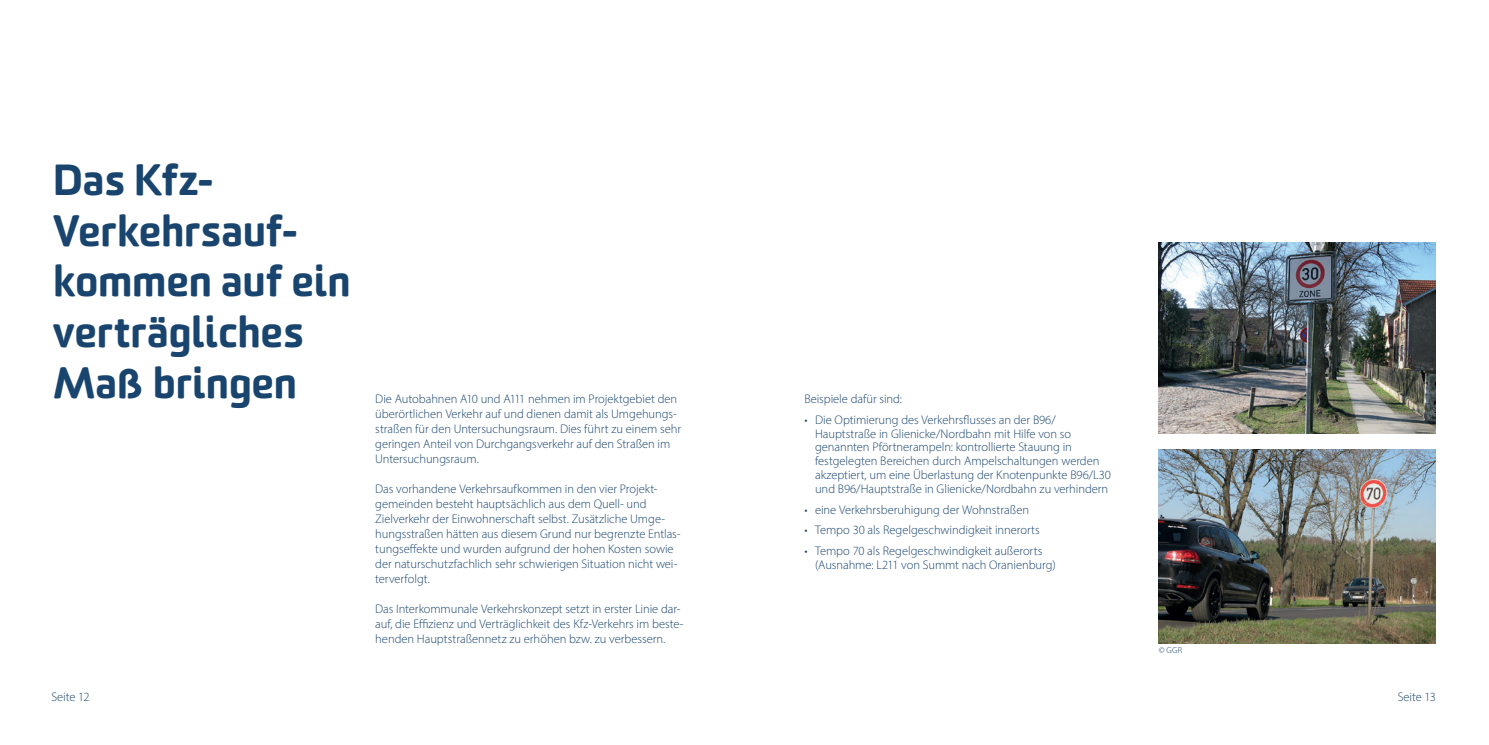
<style>
.page{position:relative;width:1489px;height:745px;background:#fff}
.page>*{position:absolute;margin:0;border:0;box-sizing:border-box;transform-origin:0 0}
.t1{font:900 42.25px/50.8px "Sommet Rounded";letter-spacing:-.005em;color:#19446e}
.t2{font:300 12.5px/15px "Myriad Pro";letter-spacing:-.005em;color:#19446e}
.t3{font:300 8.75px "Myriad Pro";color:#19446e}
</style>
<div class="page">
<img style="left:1158px;top:449px;width:277px;height:194px">
<img style="left:1158px;top:243px;width:277px;height:190px">
<h1 class="t1" style="left:53px;top:153px;width:299px">Das Kfz-<br>Verkehrsauf&shy;kommen auf ein verträgliches<br>Maß bringen</h1>
<p class="t2" style="left:375px;top:391px;width:307px">Die Autobahnen A10 und A111 nehmen im Projektgebiet den überörtlichen Verkehr auf und dienen damit als Umgehungs&shy;straßen für den Untersuchungsraum. Dies führt zu einem sehr geringen Anteil von Durchgangsverkehr auf den Straßen im Untersuchungsraum.</p>
<p class="t2" style="left:375px;top:481px;width:307px">Das vorhandene Verkehrsaufkommen in den vier Projekt&shy;gemeinden besteht hauptsächlich aus dem Quell- und Zielverkehr der Einwohnerschaft selbst. Zusätzliche Umge&shy;hungsstraßen hätten aus diesem Grund nur begrenzte Entlas&shy;tungseffekte und wurden aufgrund der hohen Kosten sowie der naturschutzfachlich sehr schwierigen Situation nicht wei&shy;terverfolgt.</p>
<p class="t2" style="left:375px;top:601px;width:310px">Das Interkommunale Verkehrskonzept setzt in erster Linie dar&shy;auf, die Effizienz und Verträglichkeit des Kfz-Verkehrs im beste&shy;henden Hauptstraßennetz zu erhöhen bzw. zu verbessern.</p>
<p class="t2" style="left:804px;top:391px;width:99px">Beispiele dafür sind:</p>
<p class="t2" style="left:815px;top:412px;width:297px;line-height:13.8px;text-indent:-11px">• Die Optimierung des Verkehrsflusses an der B96/ Hauptstraße in Glienicke/Nordbahn mit Hilfe von so genannten Pförtnerampeln: kontrollierte Stauung in festgelegten Bereichen durch Ampelschaltungen werden akzeptiert, um eine Überlastung der Knotenpunkte B96/L30 und B96/Hauptstraße in Glienicke/Nordbahn zu verhindern</p>
<p class="t2" style="left:804px;top:501px;width:226px">• eine Verkehrsberuhigung der Wohnstraßen</p>
<p class="t2" style="left:804px;top:522px;width:237px">• Tempo 30 als Regelgeschwindigkeit innerorts</p>
<p class="t2" style="left:815px;top:543px;width:242px;line-height:13.8px;text-indent:-11px">• Tempo 70 als Regelgeschwindigkeit außerorts (Ausnahme: L211 von Summt nach Oranienburg)</p>
<p class="t3" style="left:1158px;top:644px;width:25px">© GGR</p>
<p class="t2" style="left:51px;top:689px;width:40px">Seite 12</p>
<p class="t2" style="left:1397px;top:689px;width:40px">Seite 13</p>
</div>
